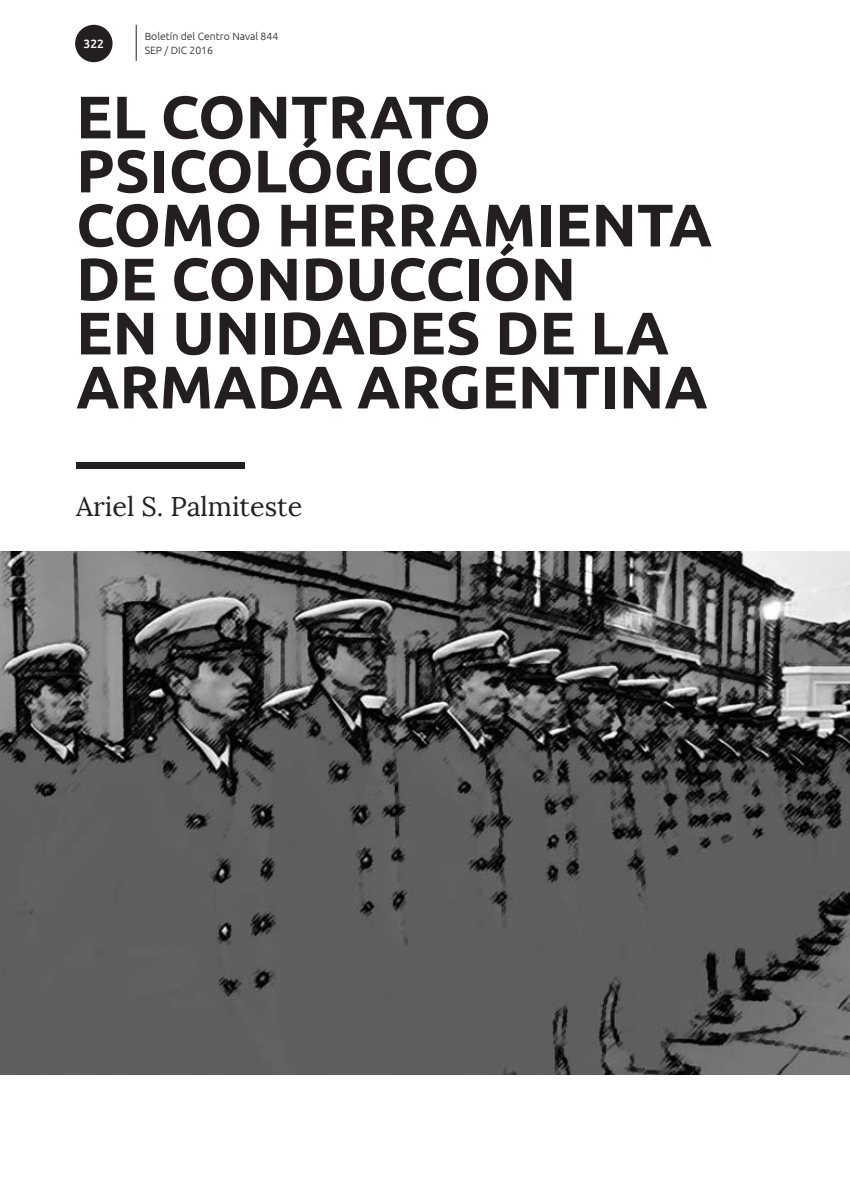
<style>
.page{position:relative;width:850px;height:1190px;background:#fff}
.page>*{position:absolute;margin:0;border:0;box-sizing:border-box;transform-origin:0 0}
.t1{font:700 60px/54px "Ubuntu";color:#231f20}
.t2{font:27px "Lora";color:#231f20}
.t3{font:500 12px "Ubuntu";color:#fff}
.t4{font:300 10.5px/13.5px "Ubuntu";color:#231f20}
</style>
<div class="page">
<img style="left:0;top:551px;width:850px;height:523px">
<div style="left:76px;top:462px;width:169px;height:7px;background:#231f20"></div>
<div style="left:75px;top:25px;width:37px;height:37px;background:#231f20;border-radius:50%"></div>
<hr style="left:136px;top:25px;width:1px;height:36px;background:#231f20">
<p class="t3" style="left:84px;top:37px;width:22px">322</p>
<p class="t4" style="left:145px;top:29px;width:135px">Boletín del Centro Naval 844<br>SEP / DIC 2016</p>
<p class="t1" style="left:76px;top:89px;width:637px">EL CONTRATO<br>PSICOLÓGICO<br>COMO HERRAMIENTA<br>DE CONDUCCIÓN<br>EN UNIDADES DE LA<br>ARMADA ARGENTINA</p>
<p class="t2" style="left:76px;top:490px;width:228px">Ariel S. Palmiteste</p>
</div>
